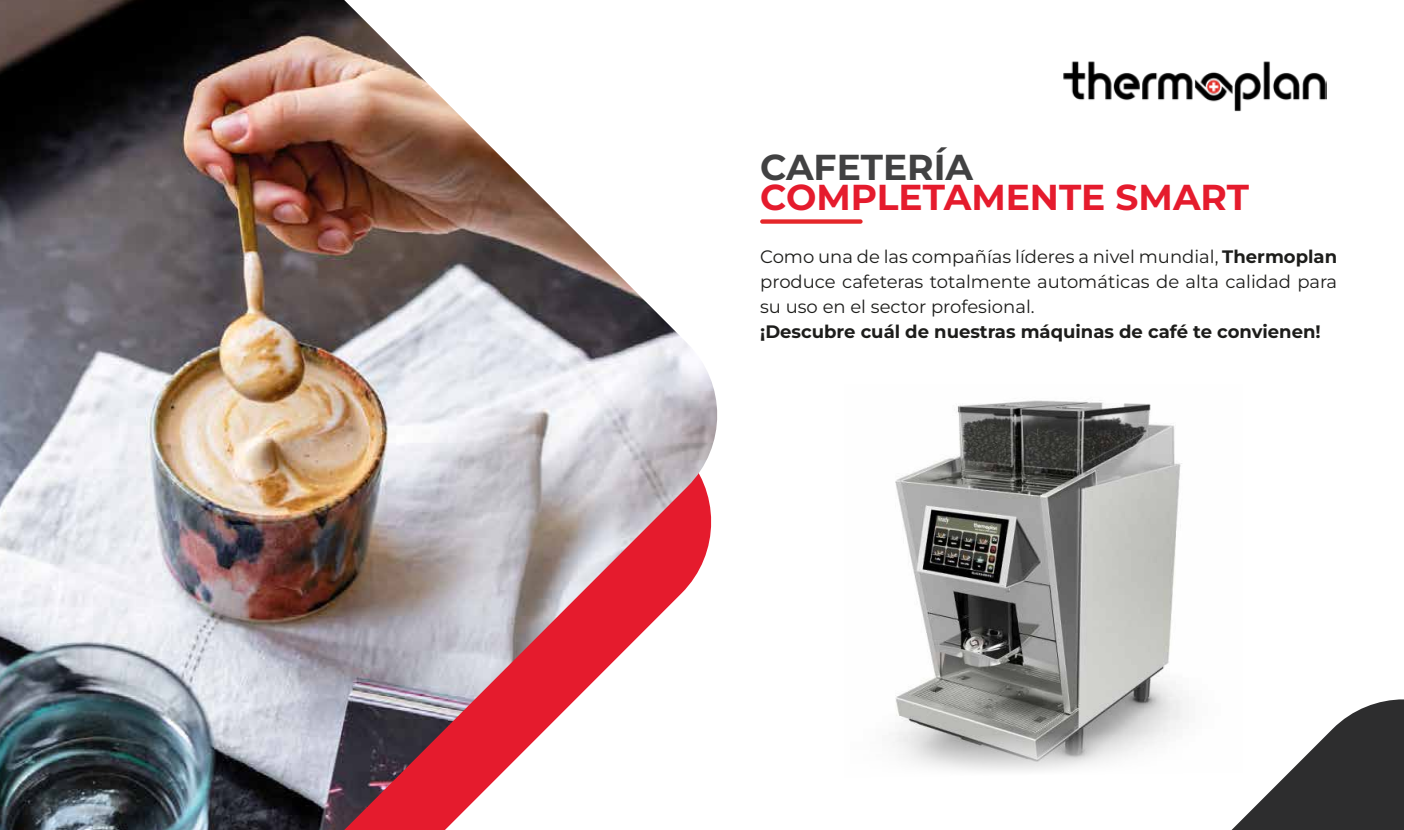
<style>
.page{position:relative;width:1404px;height:830px;background:#fff}
.page>*{position:absolute;margin:0;border:0;box-sizing:border-box;transform-origin:0 0}
.t1{font:700 36px "Montserrat";color:#e51b2d}
.t2{font:700 36px "Montserrat";color:#414142}
.t3{font:18px/24.8px "Montserrat";color:#1d1d1b;text-align:justify}
.t4{font:700 18px "Montserrat";color:#1d1d1b}
.s1{font-weight:700}
</style>
<div class="page">
<img style="left:895px;top:400px;width:287px;height:289px">
<svg style="left:893px;top:689px;width:510px;height:140px"></svg>
<img style="left:0;top:0;width:718px;height:829px">
<svg style="left:760px;top:219px;width:102px;height:4px"></svg>
<img style="left:1063px;top:61px;width:263px;height:51px">
<h1 class="t2" style="left:760px;top:143px;width:214px">CAFETERÍA</h1>
<h1 class="t1" style="left:760px;top:173px;width:490px">COMPLETAMENTE SMART</h1>
<p class="t3" style="left:760px;top:244px;width:578px">Como una de las compañías líderes a nivel mundial, <span class="s1">Thermoplan </span>produce cafeteras totalmente automáticas de alta calidad para su uso en el sector profesional.</p>
<p class="t4" style="left:760px;top:319px;width:562px">¡Descubre cuál de nuestras máquinas de café te convienen!</p>
</div>
